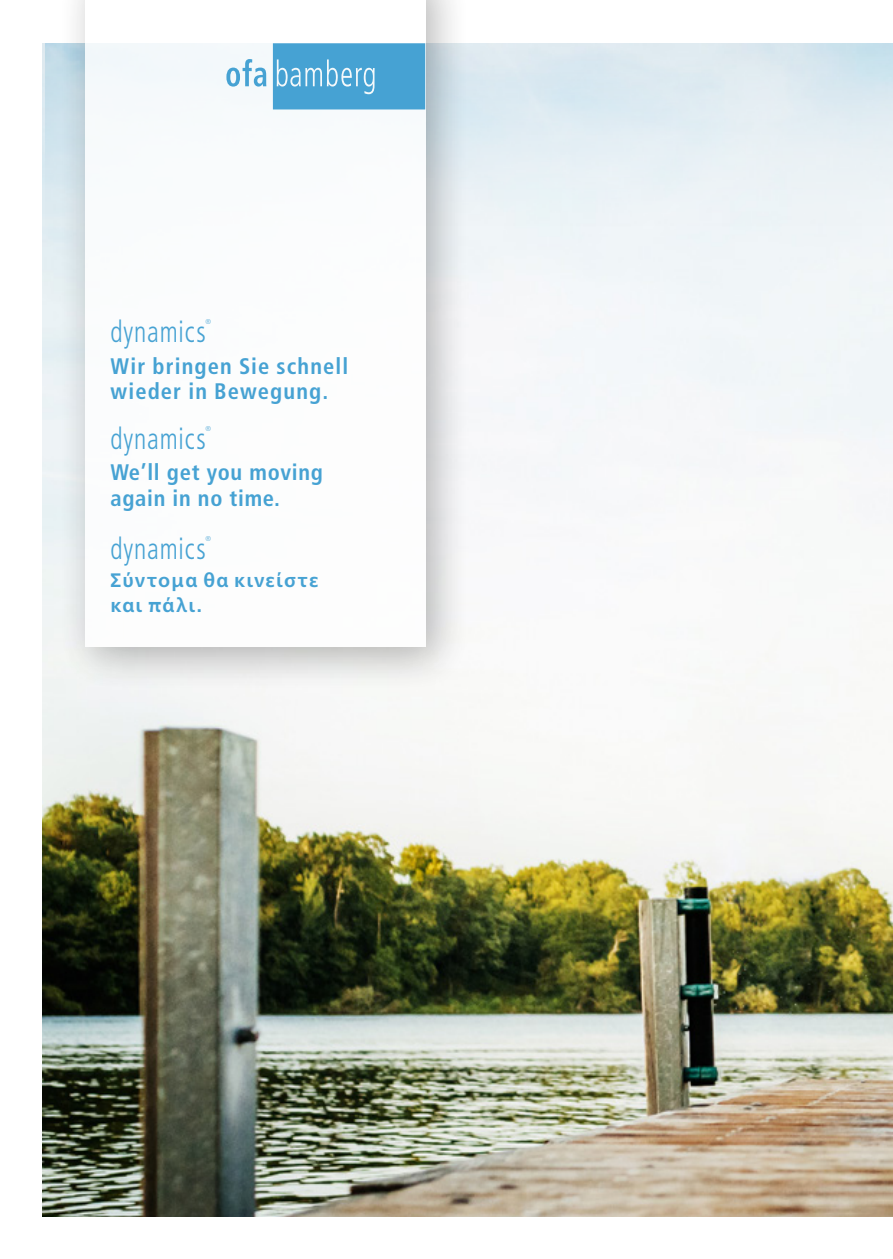
<style>
.page{position:relative;width:893px;height:1259px;background:#fff}
.page>*{position:absolute;margin:0;border:0;box-sizing:border-box;transform-origin:0 0}
.t1{font:300 condensed 30px "Frutiger";letter-spacing:.03em;color:#46a2d3;scale:.88 1}
.t2{font:700 condensed 22.5px/25.5px "Frutiger";letter-spacing:.045em;color:#46a2d3}
.t3{font:700 19.5px/25.5px "Neue Frutiger World";letter-spacing:.06em;color:#46a2d3}
.t4{font:300 condensed 6.9px "Frutiger";color:#46a2d3}
</style>
<div class="page">
<img style="left:43px;top:43px;width:850px;height:1173px">
<img style="left:45px;top:43px;width:848px;height:858px">
<div style="left:57px;top:0;width:415px;height:693px;background:#000;opacity:.35"></div>
<div style="left:85px;top:0;width:340px;height:646px;background:#fff"></div>
<svg style="left:273px;top:43px;width:152px;height:66px;background:#52a7d5"></svg>
<svg style="left:226px;top:59px;width:40px;height:28px"></svg>
<h1 class="t1" style="left:111px;top:314px;width:110px">dynamics</h1>
<p class="t4" style="left:205px;top:318px;width:7px">®</p>
<p class="t2" style="left:111px;top:353px;width:239px">Wir bringen Sie schnell wieder in Bewegung.</p>
<h1 class="t1" style="left:111px;top:421px;width:110px">dynamics</h1>
<p class="t4" style="left:205px;top:425px;width:7px">®</p>
<p class="t2" style="left:111px;top:460px;width:214px">We’ll get you moving again in no time.</p>
<h1 class="t1" style="left:111px;top:532px;width:110px">dynamics</h1>
<p class="t4" style="left:205px;top:535px;width:7px">®</p>
<p class="t3" style="left:111px;top:567px;width:209px">Σύντομα θα κινείστε και πάλι.</p>
</div>
